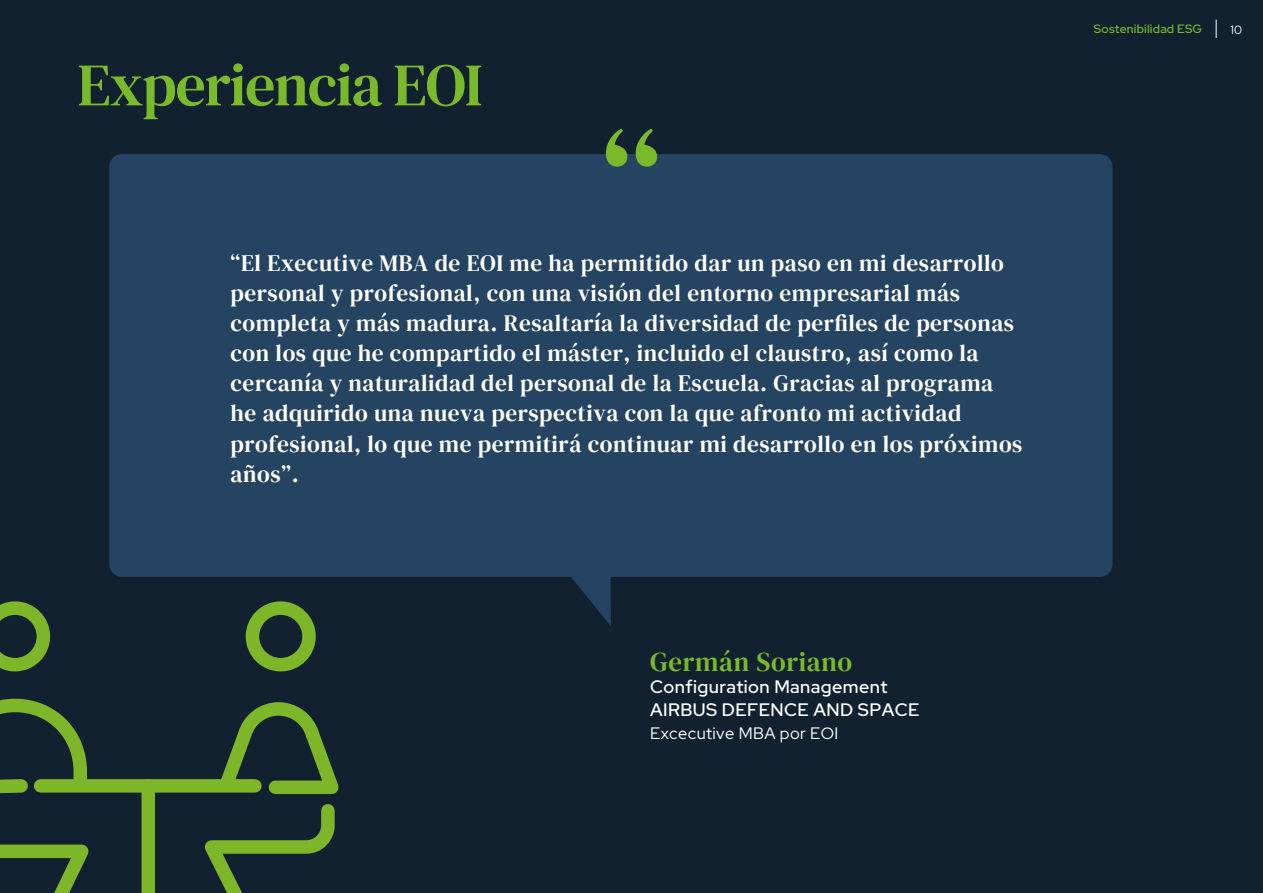
<style>
.page{position:relative;width:1263px;height:893px;background:#11212f}
.page>*{position:absolute;margin:0;border:0;box-sizing:border-box;transform-origin:0 0}
.t1{font:60.15px "DM Serif Text";letter-spacing:-.02em;color:#7ab929}
.t2{font:27px "DM Serif Text";letter-spacing:.025em;color:#7ab929}
.t3{font:23.4px/30.2px "DM Serif Text";letter-spacing:.025em;color:#fff}
.t4{font:500 18px/22.8px "Red Hat Display";letter-spacing:.025em;color:#fff}
.t5{font:16.5px "Red Hat Display";letter-spacing:.025em;color:#fff}
.t6{font:500 12px "Red Hat Display";letter-spacing:.02em;color:#79b82b}
.t7{font:12px "Red Hat Display";color:#fff}
.s1{color:#1d1d1b}
</style>
<div class="page">
<svg style="left:109px;top:154px;width:1003px;height:472px;background:#23405b"></svg>
<svg style="left:1216px;top:20px;width:1px;height:18px"></svg>
<svg style="left:606px;top:129px;width:51px;height:38px"></svg>
<svg style="left:0;top:601px;width:50px;height:70px"></svg>
<div style="left:246px;top:601px;width:70px;height:70px;border:14px solid #7db629;border-radius:50%"></div>
<div style="left:41px;top:779px;width:214px;height:14px;background:#7db629"></div>
<svg style="left:0;top:698px;width:103px;height:195px"></svg>
<div style="left:142px;top:786px;width:13px;height:107px;background:#7db629"></div>
<svg style="left:190px;top:657px;width:149px;height:236px"></svg>
<h1 class="t1" style="left:78px;top:50px;width:406px">Experiencia EOI</h1>
<p class="t3" style="left:231px;top:248px;width:793px">“El Executive MBA de EOI me ha permitido dar un paso en mi desarrollo personal y profesional, con una visión del entorno empresarial más completa y más madura. Resaltaría la diversidad de perfiles de personas con los que he compartido el máster, incluido el claustro, así como la cercanía y naturalidad del personal de la Escuela. Gracias al programa he adquirido una nueva perspectiva con la que afronto mi actividad profesional, lo que me permitirá continuar mi desarrollo en los próximos años”.</p>
<p class="t2" style="left:650px;top:646px;width:203px">Germán Soriano</p>
<p class="t4" style="left:650px;top:675px;width:271px">Configuration Management<br>AIRBUS DEFENCE AND SPACE</p>
<p class="t5" style="left:650px;top:722px;width:190px">Excecutive MBA por EOI</p>
<p class="t6" style="left:1094px;top:21px;width:110px">Sostenibilidad ESG</p>
<p class="t7" style="left:1230px;top:22px;width:13px">1 50<span class="s1">7</span></p>
</div>
